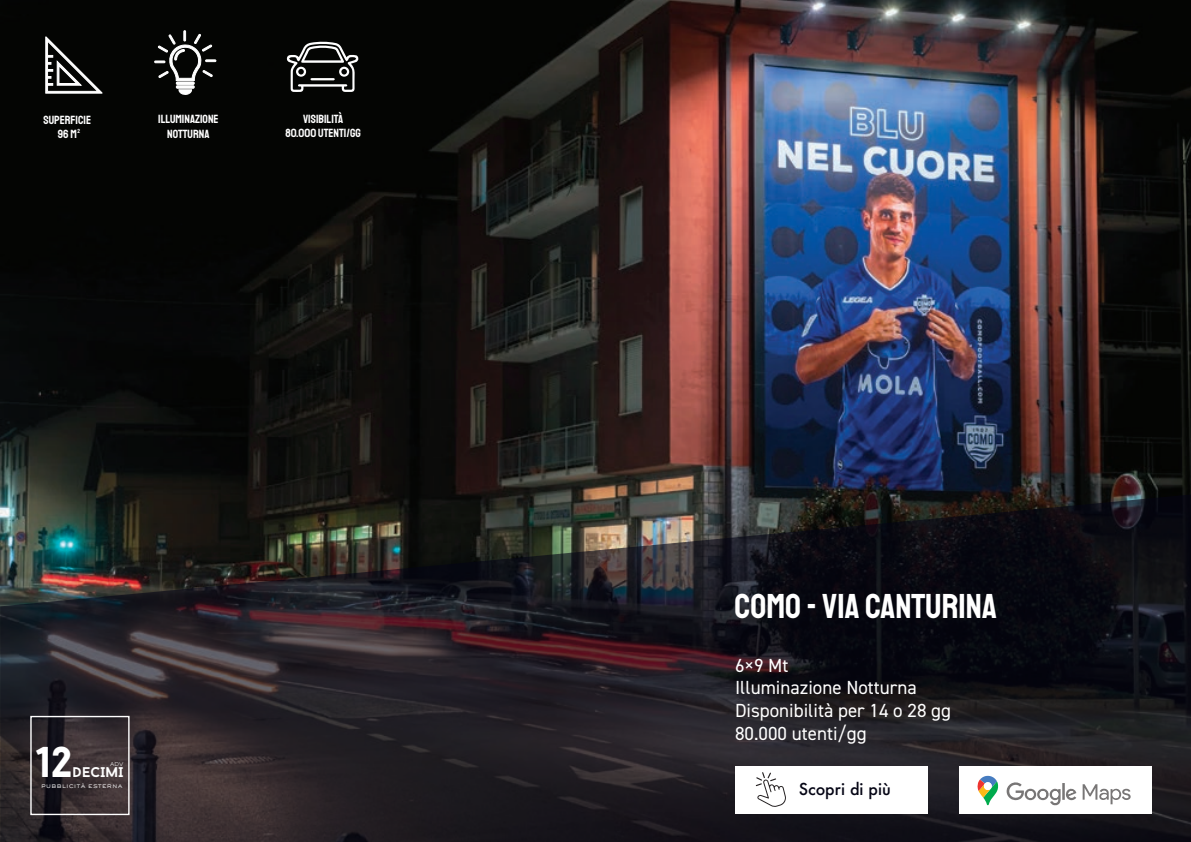
<style>
.page{position:relative;width:1191px;height:842px;background:#fff}
.page>*{position:absolute;margin:0;border:0;box-sizing:border-box;transform-origin:0 0}
.t1{font:700 43px "Baron Neue";color:#fff}
.t2{font:35px "Staatliches";color:#fff}
.t3{font:19px/22.8px "DIN2014";color:#fff}
.t4{font:500 16px "Futura";color:#040414}
.t5{font:700 14px "Baron Neue";letter-spacing:.01em;color:#fff}
.t6{font:12px/14.4px "Staatliches";color:#fff;text-align:center}
.t7{font:300 6.9px "Sackers Gothic Std";letter-spacing:.01em;color:#fff}
.t8{font:6px "Staatliches";color:#fff}
.t9{font:300 5.1px "Sackers Gothic Std";color:#fff}
</style>
<div class="page">
<img style="left:0;top:0;width:1191px;height:494px">
<svg style="left:45px;top:37px;width:57px;height:56px"></svg>
<svg style="left:154px;top:30px;width:62px;height:65px"></svg>
<svg style="left:287px;top:41px;width:71px;height:51px;background:#454644"></svg>
<svg style="left:0;top:494px;width:1191px;height:348px;background:#232024"></svg>
<div style="left:958px;top:766px;width:193px;height:47px;background:#fff"></div>
<div style="left:735px;top:766px;width:192px;height:47px;background:#fff"></div>
<svg style="left:756px;top:772px;width:30px;height:35px"></svg>
<svg style="left:977px;top:776px;width:153px;height:29px"></svg>
<div style="left:30px;top:716px;width:100px;height:99px;border:1px solid #fff"></div>
<p class="t6" style="left:43px;top:113px;width:49px">SUPERFICIE<br>96 M</p>
<p class="t6" style="left:158px;top:112px;width:62px">ILLUMINAZIONE<br>NOTTURNA</p>
<p class="t6" style="left:285px;top:112px;width:77px">VISIBILITÀ<br>80.000 UTENTI/GG</p>
<p class="t8" style="left:77px;top:127px;width:4px">2</p>
<h1 class="t1" style="left:37px;top:735px;width:37px">12</h1>
<p class="t9" style="left:110px;top:760px;width:15px">ADV</p>
<p class="t5" style="left:73px;top:763px;width:52px">DECIMI</p>
<p class="t7" style="left:41px;top:781px;width:83px">pubblicità esterna</p>
<h2 class="t2" style="left:734px;top:585px;width:264px">COMO - VIA CANTURINA</h2>
<p class="t3" style="left:735px;top:653px;width:217px">6×9 Mt<br>Illuminazione Notturna<br>Disponibilità per 14 o 28 gg<br>80.000 utenti/gg</p>
<p class="t4" style="left:798px;top:779px;width:94px">Scopri di più</p>
</div>
